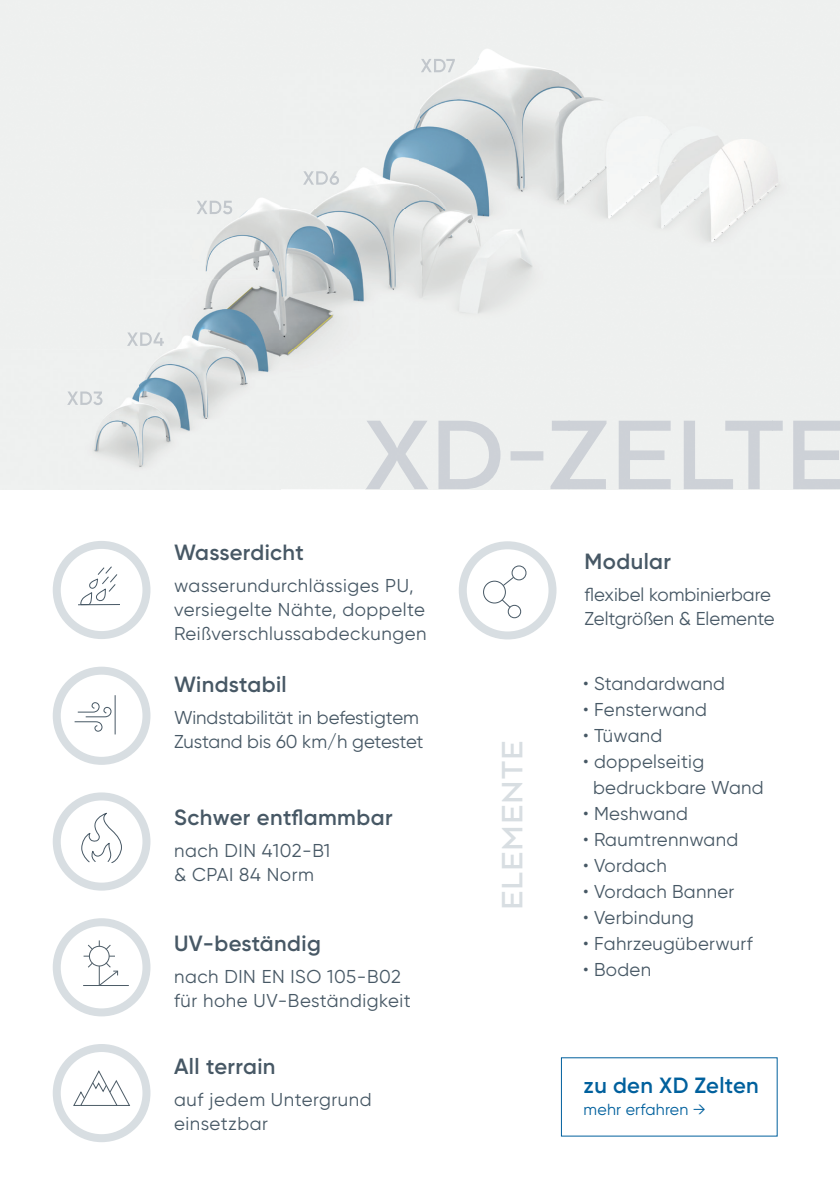
<style>
.page{position:relative;width:840px;height:1191px;background:#fff}
.page>*{position:absolute;margin:0;border:0;box-sizing:border-box;transform-origin:0 0}
.t1{font:700 34px "Arquitecta";letter-spacing:.03em;color:#d8dee2}
.t2{font:600 22px "Gilroy";letter-spacing:.02em;color:#475865}
.t3{font:600 22px "Gilroy";letter-spacing:.015em;color:#00609d}
.t4{font:18.6px/24px "Gilroy";letter-spacing:.015em;color:#475865}
.t5{font:16px "Gilroy";letter-spacing:.015em;color:#00609d}
</style>
<div class="page">
<img style="left:0;top:0;width:839px;height:489px">
<svg style="left:53px;top:541px;width:97px;height:98px"></svg>
<hr style="left:78px;top:604px;width:42px;height:1px;background:#475865">
<svg style="left:53px;top:666px;width:97px;height:99px"></svg>
<svg style="left:53px;top:792px;width:97px;height:98px"></svg>
<img style="left:67px;top:391px;width:35px;height:14px">
<img style="left:127px;top:332px;width:37px;height:14px">
<img style="left:196px;top:201px;width:36px;height:13px">
<img style="left:303px;top:171px;width:36px;height:14px">
<img style="left:420px;top:59px;width:34px;height:13px">
<svg style="left:459px;top:541px;width:97px;height:98px"></svg>
<svg style="left:53px;top:918px;width:97px;height:98px"></svg>
<svg style="left:53px;top:1044px;width:97px;height:98px"></svg>
<img style="left:365px;top:421px;width:474px;height:68px">
<p class="t2" style="left:174px;top:538px;width:131px">Wasserdicht</p>
<p class="t4" style="left:174px;top:573px;width:254px">wasserundurchlässiges PU, versiegelte Nähte, doppelte<br>Reißverschlussabdeckungen</p>
<p class="t2" style="left:174px;top:671px;width:114px">Windstabil</p>
<p class="t4" style="left:174px;top:705px;width:251px">Windstabilität in befestigtem<br>Zustand bis 60 km/h getestet</p>
<p class="t2" style="left:174px;top:804px;width:220px">Schwer entflammbar</p>
<p class="t4" style="left:174px;top:838px;width:157px">nach DIN 4102-B1 &amp; CPAI 84 Norm</p>
<p class="t2" style="left:174px;top:929px;width:148px">UV-beständig</p>
<p class="t4" style="left:174px;top:964px;width:238px">nach DIN EN ISO 105-B02 für hohe UV-Beständigkeit</p>
<p class="t2" style="left:174px;top:1052px;width:103px">All terrain</p>
<p class="t4" style="left:174px;top:1087px;width:199px">auf jedem Untergrund einsetzbar</p>
<h1 class="t1" style="left:490px;top:910px;width:171px;rotate:-90deg">ELEMENTE</h1>
<p class="t2" style="left:584px;top:548px;width:88px">Modular</p>
<p class="t4" style="left:584px;top:582px;width:191px">flexibel kombinierbare<br>Zeltgrößen &amp; Elemente</p>
<p class="t4" style="left:583px;top:671px;width:143px">• Standardwand</p>
<p class="t4" style="left:583px;top:697px;width:125px">• Fensterwand</p>
<p class="t4" style="left:583px;top:723px;width:81px">• Tüwand</p>
<p class="t4" style="left:592px;top:748px;width:172px;line-height:26px;text-indent:-10px">• doppelseitig bedruckbare Wand</p>
<p class="t4" style="left:583px;top:801px;width:106px">• Meshwand</p>
<p class="t4" style="left:583px;top:827px;width:156px">• Raumtrennwand</p>
<p class="t4" style="left:583px;top:853px;width:85px">• Vordach</p>
<p class="t4" style="left:583px;top:879px;width:152px">• Vordach Banner</p>
<p class="t4" style="left:583px;top:905px;width:112px">• Verbindung</p>
<p class="t4" style="left:583px;top:931px;width:171px">• Fahrzeugüberwurf</p>
<p class="t4" style="left:583px;top:957px;width:69px">• Boden</p>
<p class="t3" style="left:583px;top:1071px;width:176px">zu den XD Zelten</p>
<p class="t5" style="left:583px;top:1099px;width:124px">mehr erfahren →</p>
</div>
